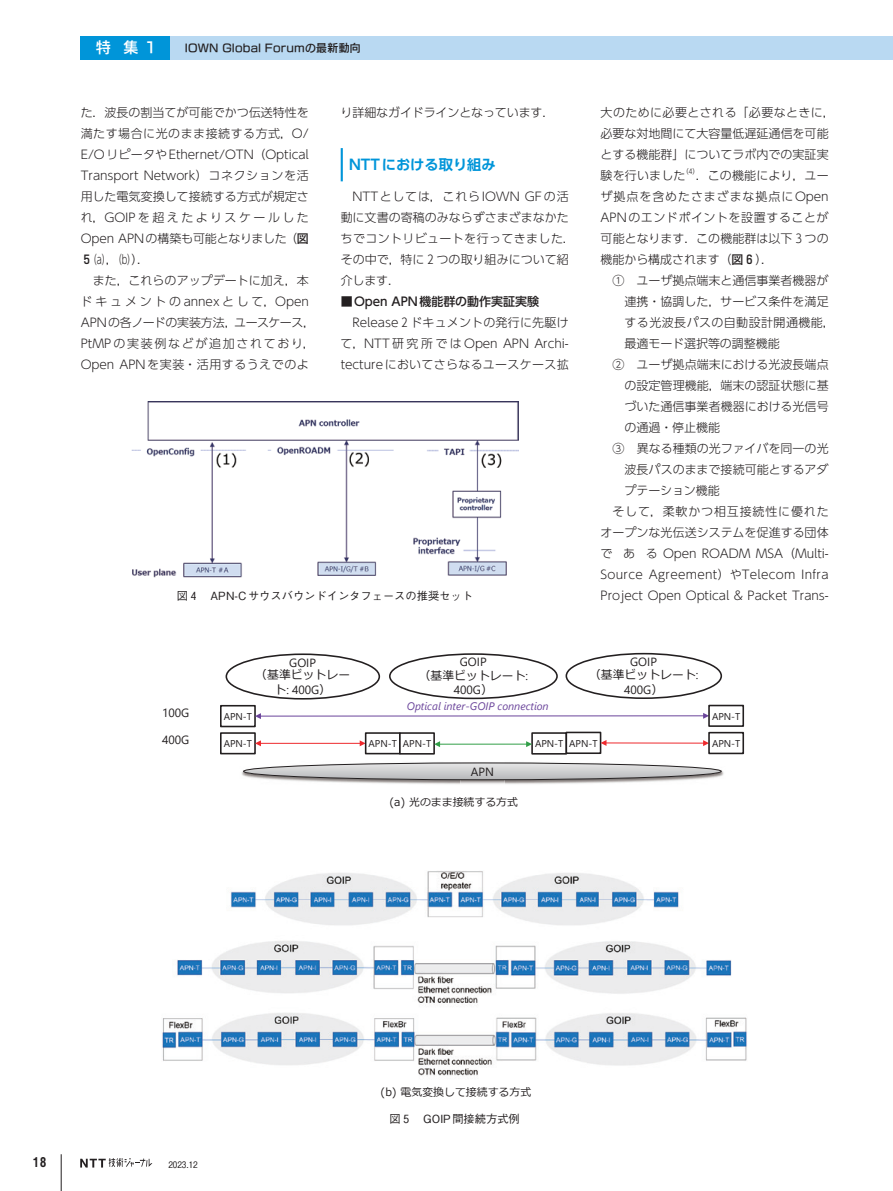
<style>
.page{position:relative;width:893px;height:1191px;background:#fff}
.page>*{position:absolute;margin:0;border:0;box-sizing:border-box;transform-origin:0 0}
.t1{font:15px "New Rodin Pro DB";color:#fff}
.t2{font:700 14.25px "UD Shin Go Pr 6 De";color:#0095d9}
.t3{font:13.5px "Midashi Go Pro MB31";color:#231f20}
.t4{font:300 12px/21px "UD Shin Go Pr 6";color:#231f20;text-align:justify}
.t5{font:300 12px "UD Shin Go Pr 6";letter-spacing:.02em;color:#231f20}
.t6{font:500 12px "UD Shin Go Pr 6";letter-spacing:-.005em;color:#231f20}
.t7{font:300 12px "UD Shin Go Pr 6";letter-spacing:.035em;color:#231f20}
.t8{font:300 12px "UD Shin Go Pr 6";letter-spacing:.07em;color:#231f20}
.t9{font:11.85px "Segoe UI";letter-spacing:-.005em;color:#231f20}
.t10{font:11.85px "Meiryo";color:#231f20}
.t11{font:500 11.25px "Gothic BBB Pr 5";color:#231f20}
.t12{font:10.95px "Meiryo";color:#231f20}
.t13{font:italic 10.95px "Segoe UI";color:#6b459b}
.t14{font:10.8px "New Rodin Pro DB";letter-spacing:.015em;color:#231f20}
.t15{font:9.9px "Segoe UI";letter-spacing:-.005em;color:#231f20}
.t16{font:500 9px "Gothic BBB Pro";color:#231f20}
.t17{font:300 7.05px "UD Shin Go Pr 6";color:#231f20}
.s1{font-family:"Shin Go Pr 6";font-weight:500}
.s2{font-family:"Meiryo"}
.s3{font-family:"Segoe UI"}
</style>
<div class="page">
<hr style="left:341px;top:148px;width:2px;height:33px;background:#0095d9">
<img style="left:131px;top:401px;width:387px;height:177px">
<div style="left:220px;top:705px;width:36px;height:22px;border:2px solid #231f20"></div>
<hr style="left:260px;top:715px;width:444px;height:1px;background:#6b459b">
<svg style="left:703px;top:713px;width:5px;height:6px"></svg>
<svg style="left:255px;top:713px;width:6px;height:6px"></svg>
<div style="left:226px;top:653px;width:154px;height:46px;border:2px solid #231f20;border-radius:50%"></div>
<div style="left:389px;top:653px;width:169px;height:46px;border:2px solid #231f20;border-radius:50%"></div>
<div style="left:565px;top:653px;width:157px;height:46px;border:2px solid #231f20;border-radius:50%"></div>
<div style="left:708px;top:704px;width:36px;height:23px;border:2px solid #231f20"></div>
<div style="left:220px;top:732px;width:36px;height:22px;border:2px solid #231f20"></div>
<hr style="left:260px;top:743px;width:101px;height:1px;background:#ee292d">
<svg style="left:360px;top:740px;width:5px;height:6px"></svg>
<svg style="left:255px;top:740px;width:6px;height:6px"></svg>
<div style="left:365px;top:732px;width:36px;height:22px;border:2px solid #231f20"></div>
<div style="left:399px;top:732px;width:36px;height:22px;border:2px solid #231f20"></div>
<div style="left:531px;top:732px;width:36px;height:22px;border:2px solid #231f20"></div>
<div style="left:565px;top:731px;width:36px;height:23px;border:2px solid #231f20"></div>
<hr style="left:439px;top:743px;width:88px;height:1px;background:#329f48">
<svg style="left:434px;top:741px;width:6px;height:6px"></svg>
<svg style="left:526px;top:741px;width:6px;height:6px"></svg>
<hr style="left:605px;top:742px;width:99px;height:1px;background:#ee292d">
<svg style="left:703px;top:740px;width:5px;height:6px"></svg>
<svg style="left:601px;top:740px;width:5px;height:6px"></svg>
<div style="left:708px;top:732px;width:36px;height:22px;border:2px solid #231f20"></div>
<img style="left:460px;top:780px;width:45px;height:4px">
<svg style="left:244px;top:763px;width:477px;height:16px;background:#c5c5c6"></svg>
<div style="left:243px;top:762px;width:479px;height:18px;border:1px solid #231f20;border-radius:50%"></div>
<img style="left:162px;top:871px;width:585px;height:205px">
<div style="left:81px;top:36px;width:811px;height:24px;background:#b9d9f2"></div>
<div style="left:81px;top:36px;width:89px;height:24px;background:#0095d9"></div>
<svg style="left:80px;top:1158px;width:72px;height:9px"></svg>
<hr style="left:61px;top:1154px;width:1px;height:37px;background:#231f20">
<p class="t1" style="left:96px;top:35px;width:63px">特 集1</p>
<p class="t14" style="left:185px;top:39px;width:177px">IOWN Global Forumの最新動向</p>
<p class="t4" style="left:81px;top:101px;width:230px">た．波長の割当てが可能でかつ伝送特性を満たす場合に光のまま接続する方式，O/ E/OリピータやEthernet/OTN（Optical Transport Network）コネクションを活用した電気変換して接続する方式が規定され，GOIPを超えたよりスケールしたOpen APNの構築も可能となりました（<span class="s1">図5</span>（a），（b））．</p>
<p class="t4" style="left:81px;top:269px;width:236px;text-align:center">また，これらのアップデートに加え，本<br>ドキュメントのannexとして，Open<br>APNの各ノードの実装方法，ユースケース，<br>PtMPの実装例などが追加されており，<br>Open APNを実装・活用するうえでのよ</p>
<p class="t4" style="left:341px;top:101px;width:215px">り詳細なガイドラインとなっています．</p>
<p class="t2" style="left:349px;top:153px;width:148px">NTTにおける取り組み</p>
<p class="t4" style="left:341px;top:185px;width:236px;text-align:left;text-indent:12px">NTTとしては，これらIOWN GFの活動に文書の寄稿のみならずさまざまなかたちでコントリビュートを行ってきました．その中で，特に 2 つの取り組みについて紹介します．</p>
<p class="t6" style="left:341px;top:292px;width:200px">■Open APN機能群の動作実証実験</p>
<p class="t4" style="left:341px;top:311px;width:230px;text-indent:12px">Release 2 ドキュメントの発行に先駆けて，NTT 研究所では Open APN Archi&shy;tectureにおいてさらなるユースケース拡</p>
<p class="t11" style="left:177px;top:587px;width:298px">図 4 　APN-Cサウスバウンドインタフェースの推奨セット</p>
<p class="t9" style="left:162px;top:701px;width:29px">100G</p>
<p class="t15" style="left:224px;top:707px;width:30px">APN-T</p>
<p class="t9" style="left:289px;top:651px;width:28px">GOIP</p>
<p class="t10" style="left:255px;top:667px;width:96px">（基準ビットレー</p>
<p class="t9" style="left:274px;top:678px;width:58px"><span class="s2">ト</span>: 400G<span class="s2">）</span></p>
<p class="t9" style="left:460px;top:651px;width:28px">GOIP</p>
<p class="t10" style="left:419px;top:667px;width:111px">（基準ビットレート<span class="s3">:</span></p>
<p class="t9" style="left:454px;top:678px;width:40px">400G<span class="s2">）</span></p>
<p class="t13" style="left:407px;top:696px;width:143px">Optical inter-GOIP connection</p>
<p class="t4" style="left:600px;top:101px;width:236px;text-align:left">大のために必要とされる「必要なときに，必要な対地間にて大容量低遅延通信を可能とする機能群」についてラボ内での実証実験を行いました</p>
<p class="t17" style="left:682px;top:166px;width:19px">（4）</p>
<p class="t4" style="left:601px;top:164px;width:230px;text-indent:95px">．この機能により，ユーザ拠点を含めたさまざまな拠点にOpen APNのエンドポイントを設置することが可能となります．この機能群は以下 3 つの機能から構成されます（<span class="s1">図 6</span> ）．</p>
<p class="t4" style="left:613px;top:269px;width:217px">① 　ユーザ拠点端末と通信事業者機器が</p>
<p class="t4" style="left:625px;top:290px;width:206px">連携・協調した，サービス条件を満足</p>
<p class="t7" style="left:625px;top:313px;width:212px">する光波長パスの自動設計開通機能，</p>
<p class="t4" style="left:625px;top:332px;width:157px">最適モード選択等の調整機能</p>
<p class="t4" style="left:613px;top:353px;width:218px">② 　ユーザ拠点端末における光波長端点</p>
<p class="t4" style="left:625px;top:374px;width:206px">の設定管理機能，端末の認証状態に基</p>
<p class="t4" style="left:625px;top:395px;width:206px">づいた通信事業者機器における光信号</p>
<p class="t4" style="left:625px;top:416px;width:97px">の通過・停止機能</p>
<p class="t4" style="left:613px;top:437px;width:218px">③ 　異なる種類の光ファイバを同一の光</p>
<p class="t4" style="left:625px;top:458px;width:206px">波長パスのままで接続可能とするアダ</p>
<p class="t4" style="left:625px;top:479px;width:97px">プテーション機能</p>
<p class="t8" style="left:613px;top:502px;width:218px">そして，柔軟かつ相互接続性に優れた</p>
<p class="t4" style="left:601px;top:521px;width:230px">オープンな光伝送システムを促進する団体</p>
<p class="t4" style="left:601px;top:542px;width:230px">で あ る Open ROADM MSA（Multi-</p>
<p class="t5" style="left:601px;top:565px;width:230px">Source Agreement）やTelecom Infra</p>
<p class="t4" style="left:601px;top:584px;width:230px">Project Open Optical &amp; Packet Trans-</p>
<p class="t9" style="left:630px;top:650px;width:28px">GOIP</p>
<p class="t10" style="left:589px;top:667px;width:111px">（基準ビットレート<span class="s3">:</span></p>
<p class="t9" style="left:624px;top:678px;width:40px">400G<span class="s2">）</span></p>
<p class="t15" style="left:712px;top:706px;width:30px">APN-T</p>
<p class="t9" style="left:162px;top:729px;width:29px">400G</p>
<p class="t15" style="left:224px;top:734px;width:30px">APN-T</p>
<p class="t15" style="left:369px;top:734px;width:64px">APN-T APN-T</p>
<p class="t15" style="left:535px;top:734px;width:64px">APN-T APN-T</p>
<p class="t15" style="left:712px;top:734px;width:30px">APN-T</p>
<p class="t9" style="left:471px;top:760px;width:25px">APN</p>
<p class="t12" style="left:390px;top:794px;width:130px">(a) 光のまま接続する方式</p>
<p class="t12" style="left:381px;top:1084px;width:152px">(b) 電気変換して接続する方式</p>
<p class="t3" style="left:33px;top:1151px;width:15px">18</p>
<p class="t16" style="left:168px;top:1157px;width:31px">2023.12</p>
<p class="t11" style="left:389px;top:1109px;width:132px">図 5 　GOIP間接続方式例</p>
</div>
